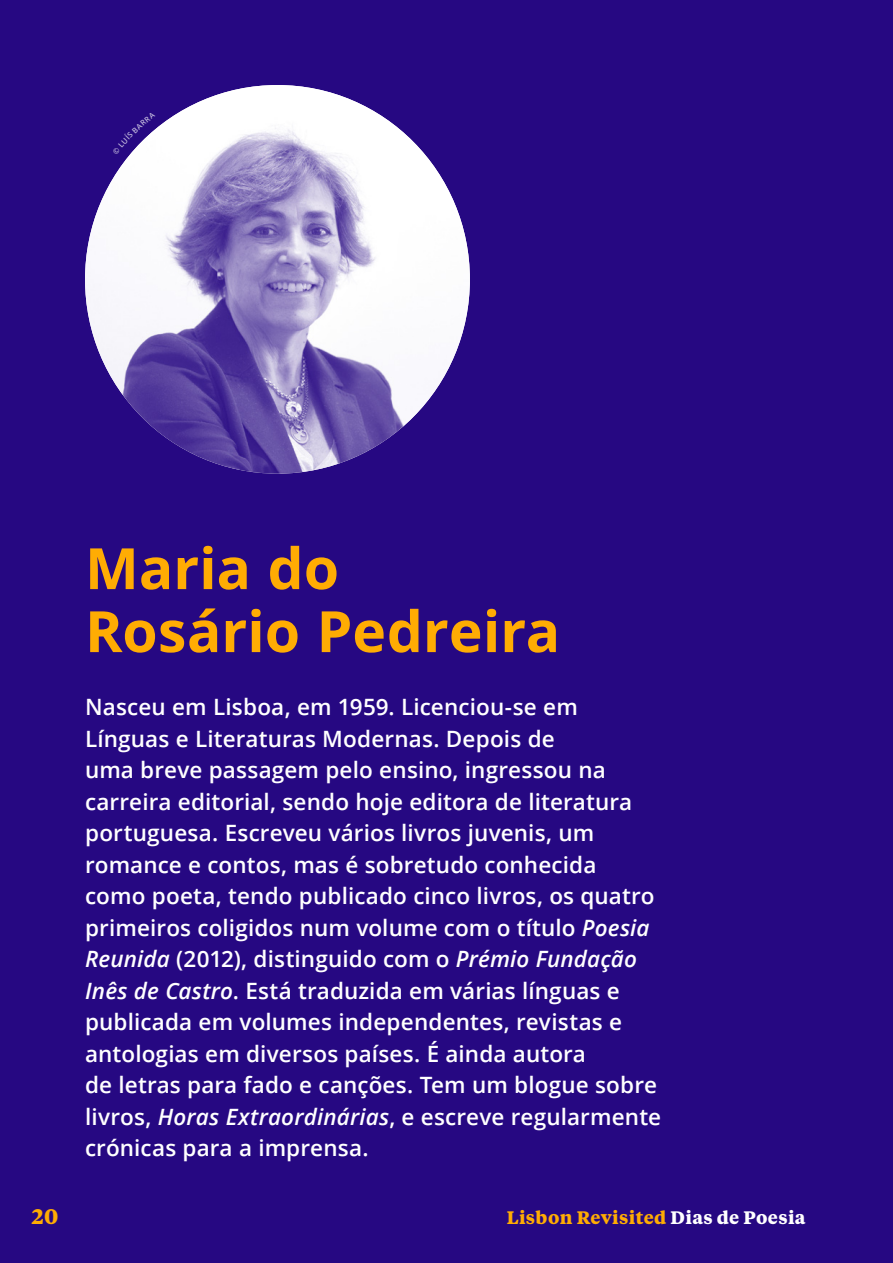
<style>
.page{position:relative;width:893px;height:1263px;background:#260882}
.page>*{position:absolute;margin:0;border:0;box-sizing:border-box;transform-origin:0 0}
.t1{font:700 57px/63px "Open Sans";color:#ffac03}
.t2{font:600 22.5px/31.5px "Open Sans";letter-spacing:.005em;color:#fff}
.t3{font:700 21px "Tiempos Text";color:#ffac03}
.t4{font:700 18px "Tiempos Text";letter-spacing:.02em;color:#ffac03}
.s1{font-style:italic}
.s2{color:#fff}
</style>
<div class="page">
<img style="left:85px;top:85px;width:385px;height:389px">
<svg style="left:112px;top:112px;width:44px;height:42px"></svg>
<h1 class="t1" style="left:85px;top:535px;width:477px">Maria do<br>Rosário Pedreira</h1>
<p class="t2" style="left:85px;top:691px;width:578px">Nasceu em Lisboa, em 1959. Licenciou-se em Línguas e Literaturas Modernas. Depois de<br>uma breve passagem pelo ensino, ingressou na carreira editorial, sendo hoje editora de literatura portuguesa. Escreveu vários livros juvenis, um romance e contos, mas é sobretudo conhecida como poeta, tendo publicado cinco livros, os quatro primeiros coligidos num volume com o título <span class="s1">Poesia Reunida</span> (2012), distinguido com o <span class="s1">Prémio Fundação Inês de Castro</span>. Está traduzida em várias línguas e publicada em volumes independentes, revistas e antologias em diversos países. É ainda autora<br>de letras para fado e canções. Tem um blogue sobre livros, <span class="s1">Horas Extraordinárias</span>, e escreve regularmente crónicas para a imprensa.</p>
<p class="t3" style="left:32px;top:1201px;width:28px">20</p>
<p class="t4" style="left:507px;top:1204px;width:300px">Lisbon Revisited <span class="s2">Dias de Poesia</span></p>
</div>
